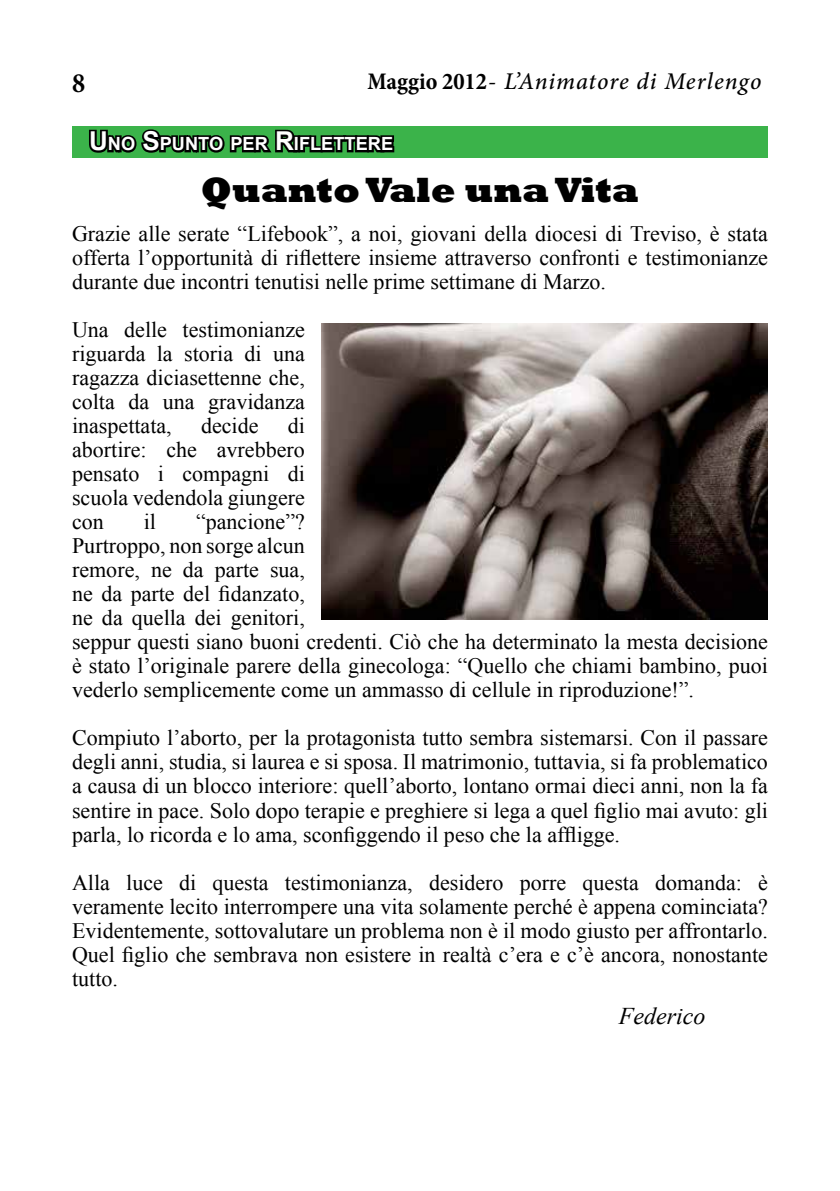
<style>
.page{position:relative;width:840px;height:1191px;background:#fff}
.page>*{position:absolute;margin:0;border:0;box-sizing:border-box;transform-origin:0 0}
.t1{font:800 36px "Rockwell";color:#000}
.t2{font:700 condensed 28px "Minion Pro";color:#000}
.t3{font:italic 500 24px "Minion Pro";letter-spacing:.04em;color:#000}
.t4{font:italic 24px "Times New Roman";color:#000}
.t5{font:22px/24px "Times New Roman";color:#000;text-align:justify}
.t6{font:700 18.2px "Arial";color:#fff}
.s1{font-weight:700;font-style:normal;font-stretch:condensed}
.s2{font-size:26px}
</style>
<div class="page">
<div style="left:72px;top:126px;width:694px;height:32px;background:#3bb34a"></div>
<svg style="left:89px;top:129px;width:306px;height:24px"></svg>
<img style="left:322px;top:323px;width:445px;height:296px">
<p class="t2" style="left:72px;top:64px;width:15px">8</p>
<p class="t3" style="left:367px;top:65px;width:395px"><span class="s1">Maggio 2012</span>- L’Animatore di Merlengo</p>
<p class="t6" style="left:89px;top:132px;width:115px"><span class="s2">CU</span>ATEGORIA</p>
<p class="t6" style="left:108px;top:132px;width:286px">NO <span class="s2">S</span>PUNTO PER <span class="s2">R</span>IFLETTERE</p>
<h1 class="t1" style="left:201px;top:169px;width:439px">Quanto Vale una Vita</h1>
<p class="t5" style="left:72px;top:221px;width:697px">Grazie alle serate “Lifebook”, a noi, giovani della diocesi di Treviso, è stata offerta l’opportunità di riflettere insieme attraverso confronti e testimonianze durante due incontri tenutisi nelle prime settimane di Marzo.</p>
<p class="t5" style="left:72px;top:317px;width:234px">Una delle testimonianze riguarda la storia di una ragazza diciasettenne che, colta da una gravidanza inaspettata,</p>
<p class="t5" style="left:72px;top:413px;width:234px;text-indent:215px">di abortire: che avrebbero pensato i compagni di scuola vedendola giungere con</p>
<p class="t5" style="left:201px;top:413px;width:59px">decide</p>
<p class="t5" style="left:72px;top:509px;width:697px;text-align:left;text-indent:124px">“pancione”?<br>Purtroppo, non sorge alcun<br>remore, ne da parte sua,<br>ne da parte del fidanzato,<br>ne da quella dei genitori,<br>seppur questi siano buoni credenti. Ciò che ha determinato la mesta decisione è stato l’originale parere della ginecologa: “Quello che chiami bambino, puoi vederlo semplicemente come un ammasso di cellule in riproduzione!”.</p>
<p class="t5" style="left:72px;top:725px;width:697px">Compiuto l’aborto, per la protagonista tutto sembra sistemarsi. Con il passare degli anni, studia, si laurea e si sposa. Il matrimonio, tuttavia, si fa problematico a causa di un blocco interiore: quell’aborto, lontano ormai dieci anni, non la fa sentire in pace. Solo dopo terapie e preghiere si lega a quel figlio mai avuto: gli parla, lo ricorda e lo ama, sconfiggendo il peso che la affligge.</p>
<p class="t5" style="left:72px;top:870px;width:697px">Alla luce di questa testimonianza, desidero porre questa domanda: è veramente lecito interrompere una vita solamente perché è appena cominciata?<br>Evidentemente, sottovalutare un problema non è il modo giusto per affrontarlo.<br>Quel figlio che sembrava non esistere in realtà c’era e c’è ancora, nonostante tutto.</p>
<p class="t5" style="left:144px;top:509px;width:14px">il</p>
<p class="t4" style="left:618px;top:999px;width:88px">Federico</p>
</div>
